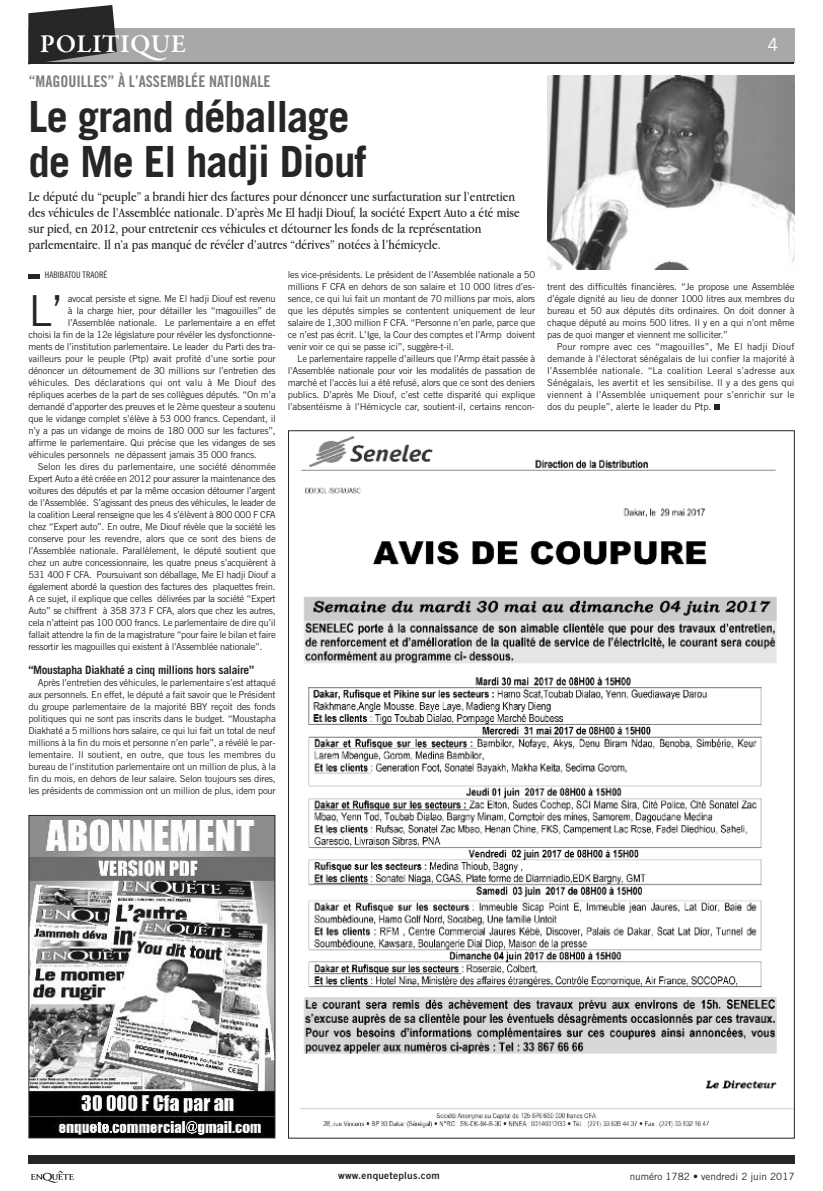
<style>
.page{position:relative;width:823px;height:1191px;background:#fff}
.page>*{position:absolute;margin:0;border:0;box-sizing:border-box;transform-origin:0 0}
.t1{font:700 43px/45px "Trade Gothic";letter-spacing:-.025em;color:#272627}
.t2{font:42.8px "Trade Gothic";color:#272627}
.t3{font:600 26.1px "Garamond Premr Pro";letter-spacing:.015em;color:#fff}
.t4{font:18px "Trade Gothic";color:#fff}
.t5{font:16px "Trade Gothic Bold Cond Twenty";color:#7d7d7d}
.t6{font:14px/16px "Apple Garamond";color:#272627}
.t7{font:700 11.5px "Trade Gothic";letter-spacing:-.025em;color:#272627}
.t8{font:10px "Trade Gothic";color:#272627}
.t9{font:10px "Trade Gothic Bold Two";letter-spacing:.025em;color:#272627}
.t10{font:9.5px/12px "Trade Gothic";letter-spacing:-.025em;color:#272627;text-align:justify}
.t11{font:9.5px "Trade Gothic";color:#272627}
.t12{font:9px "Trade Gothic Cond Eighteen";color:#272627}
</style>
<div class="page">
<hr style="left:28px;top:274px;width:12px;height:4px;background:#272627">
<svg style="left:714px;top:404px;width:5px;height:6px"></svg>
<svg style="left:31px;top:1170px;width:43px;height:12px"></svg>
<div style="left:28px;top:28px;width:766px;height:35px;background:#a9a8a9"></div>
<svg style="left:28px;top:5px;width:89px;height:59px;background:#434243"></svg>
<hr style="left:28px;top:62px;width:765px;height:1px;background:#272627">
<div style="left:28px;top:1155px;width:766px;height:8px;background:#272627"></div>
<img style="left:300px;top:436px;width:492px;height:692px">
<img style="left:547px;top:76px;width:247px;height:193px">
<img style="left:30px;top:817px;width:243px;height:319px">
<div style="left:28px;top:815px;width:247px;height:323px;border:1px solid #272627"></div>
<h3 class="t3" style="left:40px;top:33px;width:148px">POLITIQUE</h3>
<h3 class="t4" style="left:767px;top:38px;width:12px">4</h3>
<h3 class="t5" style="left:28px;top:75px;width:243px">“MAGOUILLES” À L’ASSEMBLÉE NATIONALE</h3>
<h1 class="t1" style="left:28px;top:98px;width:339px">Le grand déballage de Me El hadji Diouf</h1>
<p class="t6" style="left:28px;top:188px;width:492px">Le député du “peuple” a brandi hier des factures pour dénoncer une surfacturation sur l’entretien des véhicules de l’Assemblée nationale. D’après Me El hadji Diouf, la société Expert Auto a été mise sur pied, en 2012, pour entretenir ces véhicules et détourner les fonds de la représentation parlementaire. Il n’a pas manqué de révéler d’autres “dérives” notées à l’hémicycle.</p>
<p class="t12" style="left:45px;top:272px;width:64px">HABIBATOU TRAORÉ</p>
<h2 class="t2" style="left:28px;top:295px;width:36px">L’</h2>
<p class="t10" style="left:68px;top:294px;width:209px">avocat persiste et signe. Me El hadji Diouf est revenu</p>
<p class="t10" style="left:68px;top:306px;width:209px">à la charge hier, pour détailler les “magouilles” de</p>
<p class="t10" style="left:68px;top:318px;width:209px">l’Assemblée nationale. Le parlementaire a en effet</p>
<p class="t10" style="left:28px;top:330px;width:248px">choisi la fin de la 12e législature pour révéler les dysfonctionne-</p>
<p class="t10" style="left:28px;top:342px;width:248px">ments de l’institution parlementaire. Le leader du Parti des tra-</p>
<p class="t10" style="left:28px;top:354px;width:249px">vailleurs pour le peuple (Ptp) avait profité d’une sortie pour</p>
<p class="t10" style="left:28px;top:366px;width:249px">dénoncer un détournement de 30 millions sur l’entretien des</p>
<p class="t11" style="left:28px;top:379px;width:249px">véhicules. Des déclarations qui ont valu à Me Diouf des</p>
<p class="t10" style="left:28px;top:390px;width:249px">répliques acerbes de la part de ses collègues députés. “On m’a</p>
<p class="t10" style="left:28px;top:402px;width:249px">demandé d’apporter des preuves et le 2ème questeur a soutenu</p>
<p class="t10" style="left:28px;top:414px;width:249px">que le vidange complet s’élève à 53 000 francs. Cependant, il</p>
<p class="t10" style="left:28px;top:426px;width:249px">n’y a pas un vidange de moins de 180 000 sur les factures”,</p>
<p class="t10" style="left:28px;top:438px;width:249px">affirme le parlementaire. Qui précise que les vidanges de ses</p>
<p class="t10" style="left:28px;top:450px;width:230px">véhicules personnels ne dépassent jamais 35 000 francs.</p>
<p class="t10" style="left:38px;top:462px;width:239px">Selon les dires du parlementaire, une société dénommée</p>
<p class="t10" style="left:28px;top:474px;width:249px">Expert Auto a été créée en 2012 pour assurer la maintenance des</p>
<p class="t10" style="left:28px;top:486px;width:249px">voitures des députés et par la même occasion détourner l’argent</p>
<p class="t10" style="left:28px;top:498px;width:249px">de l’Assemblée. S’agissant des pneus des véhicules, le leader de</p>
<p class="t10" style="left:28px;top:510px;width:249px">la coalition Leeral renseigne que les 4 s’élèvent à 800 000 F CFA</p>
<p class="t10" style="left:28px;top:522px;width:249px">chez “Expert auto”. En outre, Me Diouf révèle que la société les</p>
<p class="t10" style="left:28px;top:534px;width:249px">conserve pour les revendre, alors que ce sont des biens de</p>
<p class="t10" style="left:28px;top:546px;width:249px">l’Assemblée nationale. Parallèlement, le député soutient que</p>
<p class="t10" style="left:28px;top:558px;width:249px">chez un autre concessionnaire, les quatre pneus s’acquièrent à</p>
<p class="t10" style="left:28px;top:570px;width:249px">531 400 F CFA. Poursuivant son déballage, Me El hadji Diouf a</p>
<p class="t10" style="left:28px;top:582px;width:249px">également abordé la question des factures des plaquettes frein.</p>
<p class="t10" style="left:28px;top:594px;width:249px">A ce sujet, il explique que celles délivrées par la société “Expert</p>
<p class="t10" style="left:28px;top:606px;width:249px">Auto” se chiffrent à 358 373 F CFA, alors que chez les autres,</p>
<p class="t10" style="left:28px;top:618px;width:249px">cela n’atteint pas 100 000 francs. Le parlementaire de dire qu’il</p>
<p class="t10" style="left:28px;top:630px;width:249px">fallait attendre la fin de la magistrature “pour faire le bilan et faire</p>
<p class="t10" style="left:28px;top:642px;width:235px">ressortir les magouilles qui existent à l’Assemblée nationale”.</p>
<p class="t7" style="left:28px;top:666px;width:227px">“Moustapha Diakhaté a cinq millions hors salaire”</p>
<p class="t10" style="left:28px;top:678px;width:249px;text-indent:10px">Après l’entretien des véhicules, le parlementaire s’est attaqué aux personnels. En effet, le député a fait savoir que le Président du groupe parlementaire de la majorité BBY reçoit des fonds politiques qui ne sont pas inscrits dans le budget. “Moustapha Diakhaté a 5 millions hors salaire, ce qui lui fait un total de neuf millions à la fin du mois et personne n’en parle”, a révélé le par&shy;lementaire. Il soutient, en outre, que tous les membres du bureau de l’institution parlementaire ont un million de plus, à la fin du mois, en dehors de leur salaire. Selon toujours ses dires, les présidents de commission ont un million de plus, idem pour</p>
<p class="t10" style="left:287px;top:270px;width:249px">les vice-présidents. Le président de l’Assemblée nationale a 50 millions F CFA en dehors de son salaire et 10 000 litres d’es&shy;sence, ce qui lui fait un montant de 70 millions par mois, alors que les députés simples se contentent uniquement de leur salaire de 1,300 million F CFA. “Personne n’en parle, parce que ce n’est pas écrit. L’Ige, la Cour des comptes et l’Armp doivent venir voir ce qui se passe ici”, suggère-t-il.</p>
<p class="t10" style="left:287px;top:354px;width:249px;text-indent:9px">Le parlementaire rappelle d’ailleurs que l’Armp était passée à l’Assemblée nationale pour voir les modalités de passation de marché et l’accès lui a été refusé, alors que ce sont des deniers publics. D’après Me Diouf, c’est cette disparité qui explique l’absentéisme à l’Hémicycle car, soutient-il, certains rencon-</p>
<p class="t10" style="left:547px;top:282px;width:249px">trent des difficultés financières. “Je propose une Assemblée d’égale dignité au lieu de donner 1000 litres aux membres du bureau et 50 aux députés dits ordinaires. On doit donner à chaque député au moins 500 litres. Il y en a qui n’ont même pas de quoi manger et viennent me solliciter.”</p>
<p class="t10" style="left:547px;top:342px;width:249px;text-indent:9px">Pour rompre avec ces “magouilles”, Me El hadji Diouf demande à l’électorat sénégalais de lui confier la majorité à l’Assemblée nationale. “La coalition Leeral s’adresse aux Sénégalais, les avertit et les sensibilise. Il y a des gens qui viennent à l’Assemblée uniquement pour s’enrichir sur le dos du peuple”, alerte le leader du Ptp.</p>
<p class="t9" style="left:338px;top:1171px;width:103px">www.enqueteplus.com</p>
<p class="t8" style="left:629px;top:1172px;width:166px">numéro 1782 • vendredi 2 juin 2017</p>
</div>
